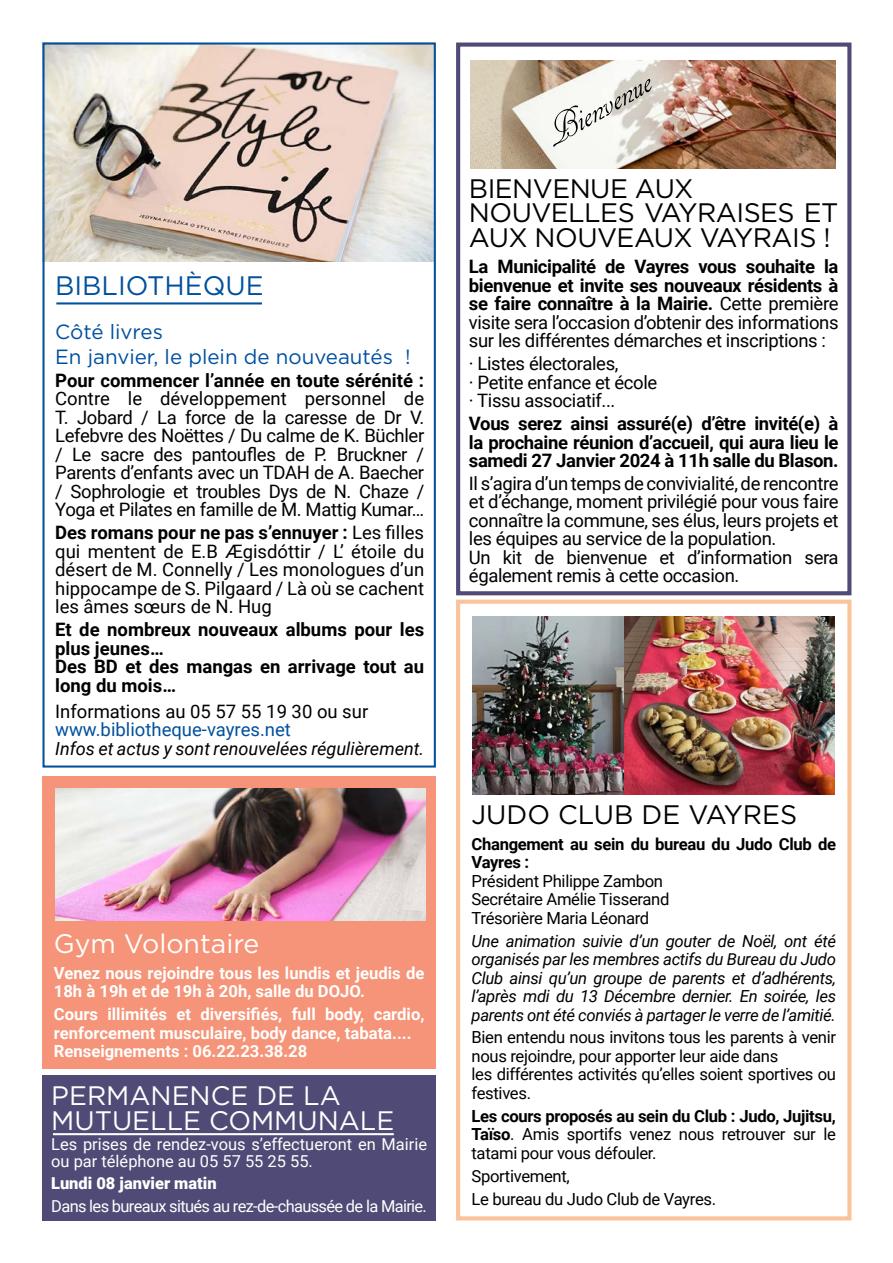
<style>
.page{position:relative;width:893px;height:1263px;background:#fff}
.page>*{position:absolute;margin:0;border:0;box-sizing:border-box;transform-origin:0 0}
.t1{font:39.6px "ARDECODE";color:#000}
.t2{font:26.7px "Gotham";letter-spacing:-.01em;color:#000}
.t3{font:26.7px "Gotham";color:#fff}
.t4{font:26.7px "Gotham";color:#00509e}
.t5{font:20.55px/24.6px "Gotham";color:#00509e}
.t6{font:18.45px/18.5px "Roboto";letter-spacing:-.02em;color:#000;text-align:justify}
.t7{font:700 18.45px/18.5px "Roboto";letter-spacing:-.01em;color:#000;text-align:justify}
.t8{font:18.45px "Roboto";color:#000}
.t9{font:18.45px "Roboto";color:#00509e}
.t10{font:italic 18px "Roboto";color:#000}
.t11{font:16.65px/18.5px "Roboto";letter-spacing:-.02em;color:#000}
.t12{font:italic 16.65px/18.5px "Roboto";letter-spacing:-.02em;color:#000;text-align:justify}
.t13{font:700 16.65px/18.5px "Roboto";color:#fff}
.t14{font:700 16.65px/18.5px "Roboto";letter-spacing:-.02em;color:#000}
.t15{font:16.5px/16.5px "Roboto";color:#fff}
.t16{font:16.5px "Roboto";letter-spacing:-.04em;color:#fff}
.t17{font:900 16.5px "Roboto";color:#fff}
.s1{font-weight:700}
.s2{font-weight:400}
</style>
<div class="page">
<img style="left:45px;top:46px;width:388px;height:216px">
<div style="left:42px;top:43px;width:394px;height:724px;border:2px solid #00509e"></div>
<hr style="left:56px;top:302px;width:206px;height:2px;background:#00509e">
<div style="left:43px;top:1075px;width:393px;height:145px;background:#504b76"></div>
<hr style="left:53px;top:1133px;width:341px;height:2px;background:#fff">
<div style="left:456px;top:600px;width:395px;height:620px;border:4px solid #fbc39a"></div>
<img style="left:472px;top:617px;width:362px;height:177px">
<div style="left:43px;top:776px;width:393px;height:292px;background:#f59478"></div>
<img style="left:55px;top:788px;width:370px;height:132px">
<div style="left:456px;top:43px;width:395px;height:552px;border:4px solid #504b76"></div>
<img style="left:471px;top:61px;width:365px;height:108px">
<h2 class="t4" style="left:55px;top:268px;width:210px">BIBLIOTHÈQUE</h2>
<p class="t5" style="left:55px;top:319px;width:357px">CÔTÉ LIVRES<br>EN JANVIER, LE PLEIN DE NOUVEAUTÉS !</p>
<p class="t7" style="left:55px;top:370px;width:370px">Pour commencer l’année en toute sérénité :</p>
<p class="t6" style="left:55px;top:389px;width:371px">Contre le développement personnel de T. Jobard / La force de la caresse de Dr V.<br>Lefebvre des Noëttes / Du calme de K. Büchler / Le sacre des pantoufles de P. Bruckner / Parents d’enfants avec un TDAH de A. Baecher / Sophrologie et troubles Dys de N. Chaze / Yoga et Pilates en famille de M. Mattig Kumar…</p>
<p class="t6" style="left:55px;top:523px;width:371px"><span class="s1">Des romans pour ne pas s’ennuyer :</span> Les filles qui mentent de E.B Ægisdóttir / L’ étoile du désert de M. Connelly / Les monologues d’un hippocampe de S. Pilgaard / Là où se cachent les âmes sœurs de N. Hug</p>
<p class="t7" style="left:55px;top:620px;width:370px;text-align:left">Et de nombreux nouveaux albums pour les plus jeunes…<br>Des BD et des mangas en arrivage tout au long du mois…</p>
<p class="t8" style="left:55px;top:698px;width:315px">Informations au 05 57 55 19 30 ou sur</p>
<p class="t9" style="left:55px;top:717px;width:237px">www.bibliotheque-vayres.net</p>
<p class="t10" style="left:55px;top:736px;width:371px">Infos et actus y sont renouvelées régulièrement.</p>
<h2 class="t3" style="left:54px;top:926px;width:207px">GYM VOLONTAIRE</h2>
<p class="t13" style="left:54px;top:963px;width:372px">Venez nous rejoindre tous les lundis et jeudis de<br>18h à 19h et de 19h à 20h, salle du DOJO.</p>
<p class="t13" style="left:54px;top:1004px;width:372px">Cours illimités et diversifiés, full body, cardio, renforcement musculaire, body dance, tabata....<br>Renseignements : 06.22.23.38.28</p>
<h2 class="t3" style="left:51px;top:1078px;width:21px">PERMANENCE</h2>
<h2 class="t3" style="left:256px;top:1078px;width:65px">DE LA</h2>
<h2 class="t3" style="left:51px;top:1103px;width:42px">MUTUELLE</h2>
<h2 class="t3" style="left:209px;top:1103px;width:22px">COMMUNALE</h2>
<p class="t15" style="left:51px;top:1135px;width:377px">Les prises de rendez-vous s’effectueront en Mairie ou par téléphone au 05 57 55 25 55.</p>
<p class="t17" style="left:51px;top:1172px;width:167px">Lundi 08 janvier matin</p>
<p class="t16" style="left:51px;top:1194px;width:377px">Dans les bureaux situés au rez-de-chaussée de la Mairie.</p>
<h1 class="t1" style="left:536px;top:116px;width:118px;rotate:-30deg">Bienvenue</h1>
<h2 class="t2" style="left:469px;top:171px;width:37px">BIENVENUE</h2>
<h2 class="t2" style="left:635px;top:171px;width:60px">AU X</h2>
<h2 class="t2" style="left:469px;top:196px;width:19px">NOUVELLES</h2>
<h2 class="t2" style="left:644px;top:196px;width:70px">VAYRAISES</h2>
<h2 class="t2" style="left:804px;top:196px;width:17px">ET</h2>
<h2 class="t2" style="left:469px;top:220px;width:86px">AU X NOUVEAU</h2>
<h2 class="t2" style="left:673px;top:220px;width:96px">X VAYRAIS</h2>
<h2 class="t2" style="left:823px;top:220px;width:9px">!</h2>
<p class="t7" style="left:469px;top:257px;width:371px">La Municipalité de Vayres vous souhaite la bienvenue et invite ses nouveaux résidents à se faire connaître à la Mairie. <span class="s2">Cette première visite sera l’occasion d’obtenir des informations sur les différentes démarches et inscriptions :</span></p>
<p class="t6" style="left:469px;top:354px;width:190px;text-align:left">· Listes électorales,<br>· Petite enfance et école · Tissu associatif...</p>
<p class="t7" style="left:469px;top:413px;width:371px">Vous serez ainsi assuré(e) d’être invité(e) à la prochaine réunion d’accueil, qui aura lieu le samedi 27 Janvier 2024 à 11h salle du Blason.</p>
<p class="t6" style="left:469px;top:473px;width:371px;text-align:left">Il s’agira d’un temps de convivialité, de rencontre et d’échange, moment privilégié pour vous faire connaître la commune, ses élus, leurs projets et les équipes au service de la population.<br>Un kit de bienvenue et d’information sera également remis à cette occasion.</p>
<h2 class="t2" style="left:472px;top:797px;width:36px">JUDO</h2>
<h2 class="t2" style="left:558px;top:797px;width:38px">CLUB</h2>
<h2 class="t2" style="left:641px;top:797px;width:120px">DE VAYRES</h2>
<p class="t14" style="left:472px;top:834px;width:366px">Changement au sein du bureau du Judo Club de<br>Vayres :</p>
<p class="t11" style="left:472px;top:871px;width:199px">Président Philippe Zambon<br>Secrétaire Amélie Tisserand<br>Trésorière Maria Léonard</p>
<p class="t12" style="left:472px;top:931px;width:366px">Une animation suivie d’un gouter de Noël, ont été organisés par les membres actifs du Bureau du Judo Club ainsi qu’un groupe de parents et d’adhérents, l’après mdi du 13 Décembre dernier. En soirée, les parents ont été conviés à partager le verre de l’amitié.</p>
<p class="t11" style="left:472px;top:1028px;width:366px">Bien entendu nous invitons tous les parents à venir nous rejoindre, pour apporter leur aide dans<br>les différentes activités qu’elles soient sportives ou festives.</p>
<p class="t11" style="left:472px;top:1106px;width:366px;text-align:justify"><span class="s1">Les cours proposés au sein du Club : Judo, Jujitsu, Taïso</span>. Amis sportifs venez nous retrouver sur le tatami pour vous défouler.</p>
<p class="t11" style="left:472px;top:1164px;width:246px;line-height:23px">Sportivement,<br>Le bureau du Judo Club de Vayres.</p>
</div>
